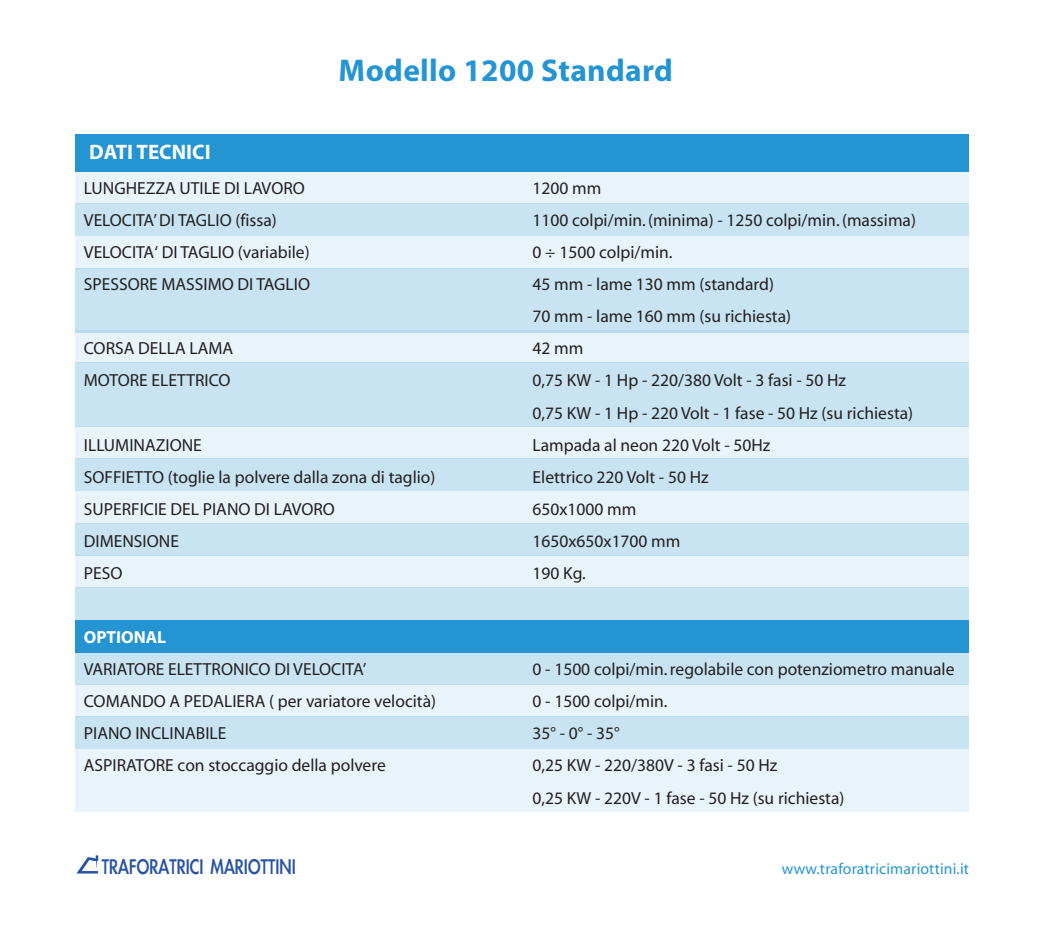
<style>
.page{position:relative;width:1042px;height:932px;background:#fff}
.page>*{position:absolute;margin:0;border:0;box-sizing:border-box;transform-origin:0 0}
.t1{font:700 31.5px "Myriad";letter-spacing:.01em;color:#2495d2}
.t2{font:24.32px "Li Gothic Med";letter-spacing:.005em;color:#2853a4;scale:.82 1}
.t3{font:700 21px "Myriad";color:#fff}
.t4{font:17.5px/32px "Myriad";color:#231f20}
.t5{font:700 17.5px "Myriad";color:#fff}
.t6{font:15.75px "Myriad";letter-spacing:.01em;color:#2495d2}
</style>
<div class="page">
<div style="left:76px;top:172px;width:893px;height:32px;background:#e9f4fa"></div>
<div style="left:76px;top:204px;width:893px;height:32px;background:#c8e4f3"></div>
<div style="left:76px;top:426px;width:893px;height:33px;background:#e9f4fa"></div>
<div style="left:76px;top:134px;width:893px;height:37px;background:#2495d2"></div>
<div style="left:76px;top:236px;width:893px;height:32px;background:#e9f4fa"></div>
<div style="left:76px;top:268px;width:893px;height:65px;background:#c8e4f3"></div>
<div style="left:76px;top:363px;width:893px;height:64px;background:#c8e4f3"></div>
<svg style="left:76px;top:330px;width:893px;height:33px;background:#e2f1f8"></svg>
<div style="left:76px;top:459px;width:893px;height:32px;background:#c8e4f3"></div>
<div style="left:76px;top:491px;width:893px;height:32px;background:#e9f4fa"></div>
<div style="left:76px;top:555px;width:893px;height:33px;background:#e9f4fa"></div>
<div style="left:76px;top:523px;width:893px;height:32px;background:#c8e4f3"></div>
<div style="left:76px;top:588px;width:893px;height:32px;background:#c8e4f3"></div>
<div style="left:76px;top:620px;width:893px;height:32px;background:#2495d2"></div>
<div style="left:76px;top:684px;width:893px;height:33px;background:#e9f4fa"></div>
<div style="left:76px;top:652px;width:893px;height:32px;background:#c8e4f3"></div>
<div style="left:76px;top:749px;width:893px;height:62px;background:#e9f4fa"></div>
<div style="left:76px;top:717px;width:893px;height:32px;background:#c8e4f3"></div>
<svg style="left:77px;top:855px;width:21px;height:18px"></svg>
<h1 class="t1" style="left:339px;top:54px;width:336px">Modello 1200 Standard</h1>
<p class="t3" style="left:89px;top:141px;width:123px">DATI TECNICI</p>
<p class="t4" style="left:84px;top:173px;width:228px">LUNGHEZZA UTILE DI LAVORO<br>VELOCITA’ DI TAGLIO (fissa)<br>VELOCITA‘ DI TAGLIO (variabile)<br>SPESSORE MASSIMO DI TAGLIO</p>
<p class="t4" style="left:84px;top:333px;width:151px">CORSA DELLA LAMA<br>MOTORE ELETTRICO</p>
<p class="t4" style="left:84px;top:429px;width:353px">ILLUMINAZIONE<br>SOFFIETTO (toglie la polvere dalla zona di taglio)<br>SUPERFICIE DEL PIANO DI LAVORO<br>DIMENSIONE<br>PESO</p>
<p class="t5" style="left:84px;top:628px;width:84px">OPTIONAL</p>
<p class="t4" style="left:84px;top:654px;width:354px">VARIATORE ELETTRONICO DI VELOCITA’ COMANDO A PEDALIERA ( per variatore velocità)<br>PIANO INCLINABILE<br>ASPIRATORE con stoccaggio della polvere</p>
<p class="t4" style="left:532px;top:173px;width:385px">1200 mm<br>1100 colpi/min. (minima) - 1250 colpi/min. (massima)<br>0 ÷ 1500 colpi/min.<br>45 mm - lame 130 mm (standard)<br>70 mm - lame 160 mm (su richiesta)<br>42 mm<br>0,75 KW - 1 Hp - 220/380 Volt - 3 fasi - 50 Hz<br>0,75 KW - 1 Hp - 220 Volt - 1 fase - 50 Hz (su richiesta)<br>Lampada al neon 220 Volt - 50Hz<br>Elettrico 220 Volt - 50 Hz<br>650x1000 mm<br>1650x650x1700 mm<br>190 Kg.</p>
<p class="t4" style="left:532px;top:654px;width:423px">0 - 1500 colpi/min. regolabile con potenziometro manuale<br>0 - 1500 colpi/min.<br>35° - 0° - 35°<br>0,25 KW - 220/380V - 3 fasi - 50 Hz<br>0,25 KW - 220V - 1 fase - 50 Hz (su richiesta)</p>
<h2 class="t2" style="left:102px;top:853px;width:238px">TRAFORATRICI MARIOTTINI</h2>
<p class="t6" style="left:782px;top:861px;width:189px">www.traforatricimariottini.it</p>
</div>
